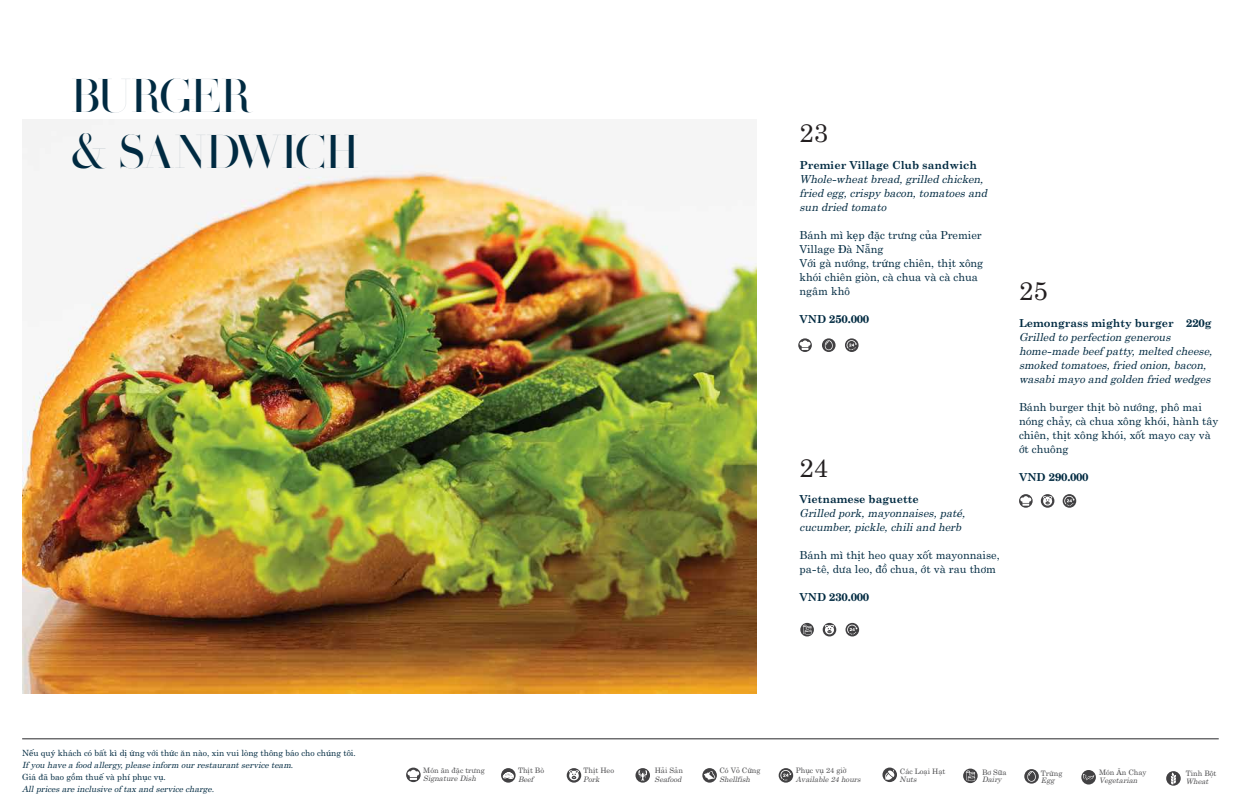
<style>
.page{position:relative;width:1248px;height:808px;background:#fff}
.page>*{position:absolute;margin:0;border:0;box-sizing:border-box;transform-origin:0 0}
.t1{font:47.2px/56.6px "Henri Didot";letter-spacing:-.035em;color:#002a41}
.t2{font:25.9px "UTM Centur";color:#231f20}
.t3{font:11px/14px "UTM Centur";color:#002a41}
.t4{font:italic 11px/14px "UTM Centur";color:#002a41}
.t5{font:700 11px "UTM Centur";color:#002a41}
.t6{font:8.5px/12px "UTM Centur";color:#002a41}
.t7{font:italic 8.5px "UTM Centur";color:#002a41}
.t8{font:7.5px "UTM Centur";color:#4c4c4e}
.t9{font:italic 7.5px "UTM Centur";color:#4c4c4e}
.s1{font-style:italic}
</style>
<div class="page">
<img style="left:22px;top:119px;width:734px;height:575px">
<svg style="left:798px;top:338px;width:13px;height:14px"></svg>
<svg style="left:821px;top:338px;width:14px;height:14px"></svg>
<svg style="left:824px;top:339px;width:9px;height:12px"></svg>
<svg style="left:844px;top:338px;width:14px;height:14px"></svg>
<svg style="left:846px;top:340px;width:10px;height:10px"></svg>
<svg style="left:822px;top:623px;width:14px;height:13px"></svg>
<svg style="left:800px;top:623px;width:13px;height:13px"></svg>
<svg style="left:802px;top:625px;width:9px;height:10px"></svg>
<svg style="left:845px;top:623px;width:14px;height:13px"></svg>
<svg style="left:847px;top:624px;width:10px;height:11px"></svg>
<svg style="left:1019px;top:494px;width:13px;height:14px"></svg>
<svg style="left:1040px;top:494px;width:14px;height:14px"></svg>
<svg style="left:1062px;top:494px;width:14px;height:14px"></svg>
<svg style="left:1064px;top:496px;width:10px;height:10px"></svg>
<div style="left:1024px;top:769px;width:14px;height:14px;background:#424143;border-radius:50%"></div>
<svg style="left:1027px;top:769px;width:9px;height:14px"></svg>
<svg style="left:963px;top:768px;width:14px;height:15px"></svg>
<svg style="left:965px;top:770px;width:10px;height:11px"></svg>
<svg style="left:882px;top:767px;width:14px;height:15px"></svg>
<svg style="left:1165px;top:771px;width:15px;height:15px"></svg>
<svg style="left:1170px;top:772px;width:5px;height:13px"></svg>
<div style="left:1081px;top:770px;width:14px;height:14px;background:#424143;border-radius:50%"></div>
<svg style="left:1082px;top:774px;width:12px;height:6px"></svg>
<svg style="left:566px;top:768px;width:15px;height:15px"></svg>
<svg style="left:635px;top:768px;width:15px;height:15px"></svg>
<svg style="left:638px;top:770px;width:9px;height:11px"></svg>
<svg style="left:406px;top:767px;width:14px;height:15px"></svg>
<svg style="left:702px;top:768px;width:14px;height:15px"></svg>
<svg style="left:704px;top:771px;width:11px;height:8px"></svg>
<svg style="left:501px;top:768px;width:14px;height:15px"></svg>
<svg style="left:503px;top:772px;width:10px;height:7px"></svg>
<svg style="left:778px;top:768px;width:15px;height:15px"></svg>
<svg style="left:780px;top:770px;width:11px;height:10px"></svg>
<hr style="left:22px;top:738px;width:1196px;height:1px;background:#4c4c4e">
<h1 class="t1" style="left:70px;top:67px;width:290px">BURGER<br>&amp; SANDWICH</h1>
<p class="t6" style="left:22px;top:745px;width:335px">Nếu quý khách có bất kì dị ứng với thức ăn nào, xin vui lòng thông báo cho chúng tôi.<br><span class="s1">If you have a food allergy, please inform our restaurant service team</span>.<br>Giá đã bao gồm thuế và phí phục vụ.</p>
<p class="t7" style="left:22px;top:781px;width:193px">All prices are inclusive of tax and service charge.</p>
<h2 class="t2" style="left:799px;top:111px;width:30px">23</h2>
<p class="t5" style="left:799px;top:156px;width:179px">Premier Village Club sandwich</p>
<p class="t4" style="left:799px;top:171px;width:189px">Whole-wheat bread, grilled chicken, fried egg, crispy bacon, tomatoes and sun dried tomato</p>
<p class="t3" style="left:799px;top:227px;width:185px">Bánh mì kẹp đặc trưng của Premier<br>Village Đà Nẵng<br>Với gà nướng, trứng chiên, thịt xông khói chiên giòn, cà chua và cà chua ngâm khô</p>
<p class="t5" style="left:799px;top:310px;width:71px">VND 250.000</p>
<p class="t5" style="left:1018px;top:313px;width:194px">Lemongrass mighty burger 220g</p>
<p class="t4" style="left:1018px;top:329px;width:195px">Grilled to perfection generous home-made beef patty, melted cheese, smoked tomatoes, fried onion, bacon, wasabi mayo and golden fried wedges</p>
<p class="t3" style="left:1018px;top:399px;width:201px">Bánh burger thịt bò nướng, phô mai nóng chảy, cà chua xông khói, hành tây chiên, thịt xông khói, xốt mayo cay và ớt chuông</p>
<h2 class="t2" style="left:799px;top:446px;width:30px">24</h2>
<p class="t5" style="left:1018px;top:467px;width:71px">VND 290.000</p>
<p class="t5" style="left:799px;top:490px;width:121px">Vietnamese baguette</p>
<p class="t4" style="left:799px;top:505px;width:167px">Grilled pork, mayonnaises, paté, cucumber, pickle, chili and herb</p>
<p class="t3" style="left:799px;top:547px;width:202px">Bánh mì thịt heo quay xốt mayonnaise, pa-tê, dưa leo, đồ chua, ớt và rau thơm</p>
<p class="t5" style="left:799px;top:588px;width:71px">VND 230.000</p>
<h2 class="t2" style="left:1018px;top:270px;width:30px">25</h2>
<p class="t8" style="left:423px;top:764px;width:63px">Món ăn đặc trưng</p>
<p class="t8" style="left:518px;top:764px;width:28px">Thịt Bò</p>
<p class="t8" style="left:583px;top:764px;width:32px">Thịt Heo</p>
<p class="t8" style="left:654px;top:764px;width:30px">Hải Sản</p>
<p class="t8" style="left:719px;top:764px;width:42px">Có Vỏ Cứng</p>
<p class="t9" style="left:423px;top:772px;width:54px">Signature Dish</p>
<p class="t9" style="left:518px;top:773px;width:17px">Beef</p>
<p class="t9" style="left:583px;top:773px;width:18px">Pork</p>
<p class="t9" style="left:654px;top:773px;width:28px">Seafood</p>
<p class="t9" style="left:719px;top:773px;width:32px">Shellfish</p>
<p class="t8" style="left:795px;top:764px;width:52px">Phục vụ 24 giờ</p>
<p class="t9" style="left:795px;top:773px;width:66px">Available 24 hours</p>
<p class="t8" style="left:1098px;top:766px;width:49px">Món Ăn Chay</p>
<p class="t8" style="left:899px;top:765px;width:47px">Các Loại Hạt</p>
<p class="t8" style="left:981px;top:766px;width:26px">Bơ Sữa</p>
<p class="t8" style="left:1040px;top:767px;width:23px">Trứng</p>
<p class="t8" style="left:1185px;top:767px;width:32px">Tinh Bột</p>
<p class="t9" style="left:1098px;top:774px;width:40px">Vegetarian</p>
<p class="t9" style="left:899px;top:773px;width:19px">Nuts</p>
<p class="t9" style="left:981px;top:773px;width:21px">Dairy</p>
<p class="t9" style="left:1040px;top:774px;width:15px">Egg</p>
<p class="t9" style="left:1185px;top:775px;width:24px">Wheat</p>
</div>
